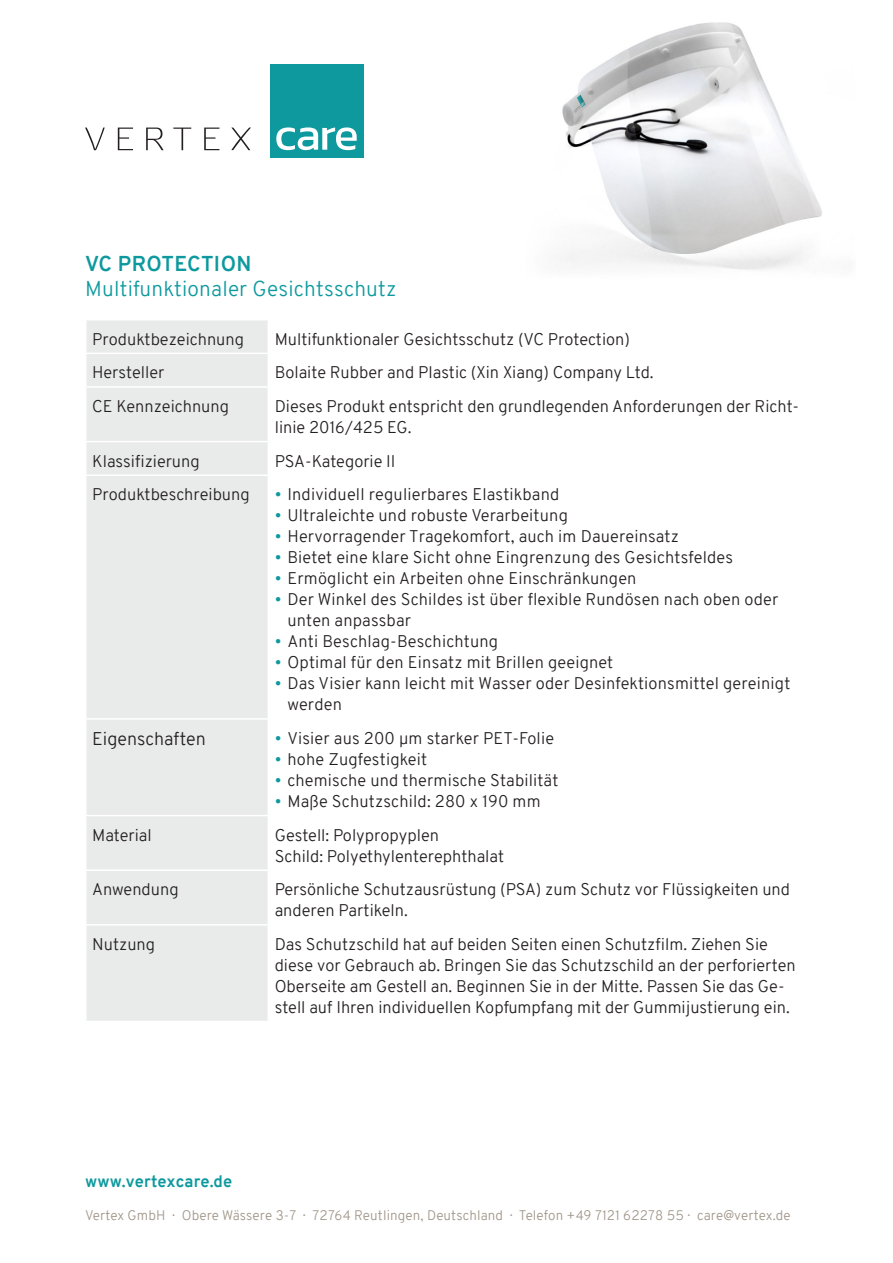
<style>
.page{position:relative;width:893px;height:1263px;background:#fff}
.page>*{position:absolute;margin:0;border:0;box-sizing:border-box;transform-origin:0 0}
.t1{font:300 21px "Overpass";letter-spacing:.01em;color:#0d999e}
.t2{font:700 21px "Overpass";letter-spacing:.02em;color:#0d999e}
.t3{font:300 18px "Overpass";color:#231f20}
.t4{font:300 16.5px/21px "Overpass";color:#231f20}
.t5{font:700 16.5px "Overpass";letter-spacing:.01em;color:#0d999e}
.t6{font:300 13.5px "Overpass";letter-spacing:.01em;color:#a19689}
.s1{color:#0d999e}
</style>
<div class="page">
<img style="left:560px;top:22px;width:262px;height:248px">
<div style="left:270px;top:64px;width:94px;height:93px;background:#0d999e"></div>
<svg style="left:85px;top:128px;width:166px;height:22px"></svg>
<svg style="left:276px;top:127px;width:81px;height:23px"></svg>
<div style="left:87px;top:320px;width:181px;height:701px;background:#e9eaea"></div>
<hr style="left:85px;top:353px;width:183px;height:1px;background:#fff">
<hr style="left:85px;top:386px;width:183px;height:2px;background:#fff">
<hr style="left:85px;top:441px;width:183px;height:1px;background:#fff">
<hr style="left:85px;top:474px;width:183px;height:2px;background:#fff">
<hr style="left:85px;top:718px;width:183px;height:2px;background:#fff">
<hr style="left:85px;top:815px;width:183px;height:1px;background:#fff">
<hr style="left:85px;top:869px;width:183px;height:2px;background:#fff">
<hr style="left:85px;top:924px;width:183px;height:1px;background:#fff">
<p class="t2" style="left:85px;top:249px;width:168px">VC Protection</p>
<p class="t1" style="left:85px;top:274px;width:313px">Multifunktionaler Gesichtsschutz</p>
<p class="t4" style="left:92px;top:329px;width:153px">Produktbezeichnung</p>
<p class="t4" style="left:275px;top:329px;width:357px">Multifunktionaler Gesichtsschutz (VC Protection)</p>
<p class="t4" style="left:92px;top:362px;width:74px">Hersteller</p>
<p class="t4" style="left:275px;top:362px;width:380px">Bolaite Rubber and Plastic (Xin Xiang) Company Ltd.</p>
<p class="t4" style="left:92px;top:396px;width:138px">CE Kennzeichnung</p>
<p class="t4" style="left:275px;top:396px;width:526px">Dieses Produkt entspricht den grundlegenden Anforderungen der Richt&shy;linie 2016/425 EG.</p>
<p class="t4" style="left:92px;top:451px;width:109px">Klassifizierung</p>
<p class="t4" style="left:275px;top:451px;width:122px">PSA-Kategorie II</p>
<p class="t4" style="left:92px;top:484px;width:159px">Produktbeschreibung</p>
<p class="t4" style="left:275px;top:484px;width:286px"><span class="s1">•</span> Individuell regulierbares Elastikband</p>
<p class="t4" style="left:275px;top:505px;width:295px"><span class="s1">•</span> Ultraleichte und robuste Verarbeitung</p>
<p class="t4" style="left:275px;top:526px;width:406px"><span class="s1">•</span> Hervorragender Tragekomfort, auch im Dauereinsatz</p>
<p class="t4" style="left:275px;top:547px;width:460px"><span class="s1">•</span> Bietet eine klare Sicht ohne Eingrenzung des Gesichtsfeldes</p>
<p class="t4" style="left:275px;top:568px;width:363px"><span class="s1">•</span> Ermöglicht ein Arbeiten ohne Einschränkungen</p>
<p class="t4" style="left:287px;top:589px;width:492px;text-indent:-13px"><span class="s1">•</span> Der Winkel des Schildes ist über flexible Rundösen nach oben oder unten anpassbar</p>
<p class="t4" style="left:275px;top:631px;width:225px"><span class="s1">•</span> Anti Beschlag-Beschichtung</p>
<p class="t4" style="left:275px;top:652px;width:340px"><span class="s1">•</span> Optimal für den Einsatz mit Brillen geeignet</p>
<p class="t4" style="left:287px;top:673px;width:504px;text-indent:-13px"><span class="s1">•</span> Das Visier kann leicht mit Wasser oder Desinfektionsmittel gereinigt werden</p>
<p class="t3" style="left:92px;top:726px;width:115px">Eigenschaften</p>
<p class="t4" style="left:275px;top:728px;width:281px"><span class="s1">•</span> Visier aus 200 µm starker PET-Folie</p>
<p class="t4" style="left:275px;top:749px;width:154px"><span class="s1">•</span> hohe Zugfestigkeit</p>
<p class="t4" style="left:275px;top:770px;width:285px"><span class="s1">•</span> chemische und thermische Stabilität</p>
<p class="t4" style="left:275px;top:791px;width:267px"><span class="s1">•</span> Maße Schutzschild: 280 x 190 mm</p>
<p class="t4" style="left:92px;top:824px;width:61px">Material</p>
<p class="t4" style="left:275px;top:824px;width:231px">Gestell: Polypropyplen<br>Schild: Polyethylenterephthalat</p>
<p class="t4" style="left:92px;top:879px;width:88px">Anwendung</p>
<p class="t4" style="left:275px;top:879px;width:517px">Persönliche Schutzausrüstung (PSA) zum Schutz vor Flüssigkeiten und anderen Partikeln.</p>
<p class="t4" style="left:92px;top:934px;width:64px">Nutzung</p>
<p class="t4" style="left:275px;top:934px;width:522px">Das Schutzschild hat auf beiden Seiten einen Schutzfilm. Ziehen Sie diese vor Gebrauch ab. Bringen Sie das Schutzschild an der perforierten Oberseite am Gestell an. Beginnen Sie in der Mitte. Passen Sie das Ge&shy;stell auf Ihren individuellen Kopfumpfang mit der Gummijustierung ein.</p>
<p class="t5" style="left:85px;top:1170px;width:149px">www.vertexcare.de</p>
<p class="t6" style="left:85px;top:1206px;width:707px">Vertex GmbH · Obere Wässere 3-7 · 72764 Reutlingen, Deutschland · Telefon +49 7121 62278 55 · care@vertex.de</p>
</div>
